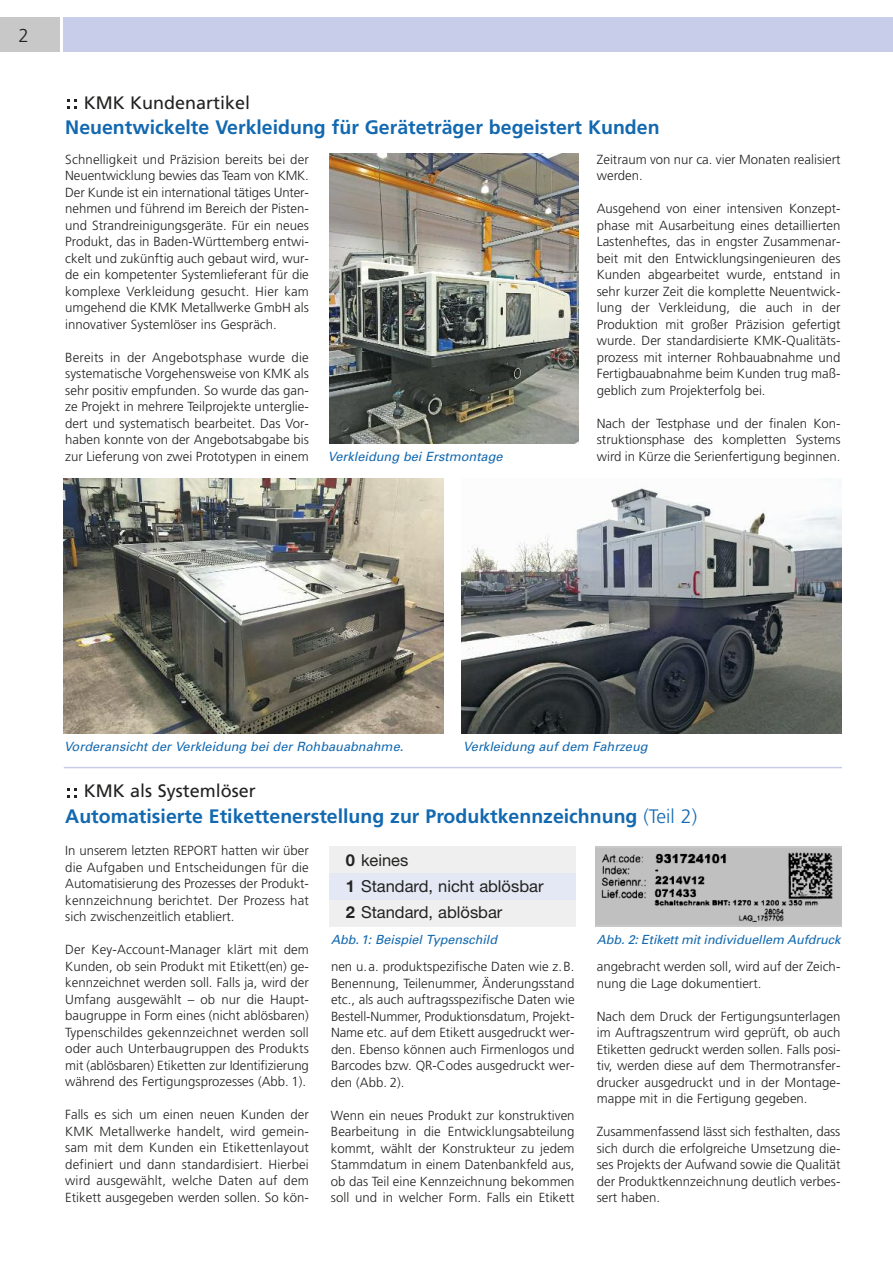
<style>
.page{position:relative;width:893px;height:1263px;background:#fff}
.page>*{position:absolute;margin:0;border:0;box-sizing:border-box;transform-origin:0 0}
.t1{font:700 19.5px "Frutiger";color:#1369b0}
.t2{font:300 18.75px "Frutiger";color:#222221}
.t3{font:18px "Frutiger";color:#222221}
.t4{font:16.5px/26.2px "Helvetica Neue";color:#222221}
.t5{font:300 13.2px/16.5px "Frutiger";color:#222221;text-align:justify}
.t6{font:italic 12.75px "Univers";color:#1369b0}
.t7{font:italic 12.6px "Univers";letter-spacing:-.005em;color:#1369b0}
.s1{font-weight:300}
.s2{font-weight:700}
</style>
<div class="page">
<div style="left:0;top:17px;width:60px;height:34px;background:#c8c8c8"></div>
<div style="left:64px;top:17px;width:829px;height:34px;background:#c8cee9"></div>
<hr style="left:64px;top:767px;width:778px;height:1px;background:#c8cee9">
<svg style="left:68px;top:100px;width:9px;height:8px"></svg>
<svg style="left:68px;top:788px;width:9px;height:9px"></svg>
<img style="left:330px;top:154px;width:248px;height:290px">
<div style="left:329px;top:846px;width:247px;height:27px;background:#efefef"></div>
<div style="left:329px;top:873px;width:247px;height:27px;background:#e4e7f4"></div>
<div style="left:329px;top:900px;width:247px;height:27px;background:#efefef"></div>
<div style="left:595px;top:846px;width:247px;height:81px;background:#c0c0c0"></div>
<img style="left:601px;top:852px;width:232px;height:71px">
<img style="left:64px;top:478px;width:380px;height:255px">
<img style="left:462px;top:478px;width:380px;height:255px">
<h2 class="t2" style="left:19px;top:27px;width:12px">2</h2>
<h3 class="t3" style="left:84px;top:95px;width:168px">KMK Kundenartikel</h3>
<h1 class="t1" style="left:65px;top:119px;width:596px">Neuentwickelte Verkleidung für Geräteträger begeistert Kunden</h1>
<p class="t5" style="left:65px;top:152px;width:245px">Schnelligkeit und Präzision bereits bei der Neuentwicklung bewies das Team von KMK.<br>Der Kunde ist ein international tätiges Unter&shy;nehmen und führend im Bereich der Pisten&shy;und Strandreinigungsgeräte. Für ein neues Produkt, das in Baden-Württemberg entwi&shy;ckelt und zukünftig auch gebaut wird, wur&shy;de ein kompetenter Systemlieferant für die komplexe Verkleidung gesucht. Hier kam umgehend die KMK Metallwerke GmbH als innovativer Systemlöser ins Gespräch.</p>
<p class="t5" style="left:65px;top:350px;width:245px">Bereits in der Angebotsphase wurde die systematische Vorgehensweise von KMK als sehr positiv empfunden. So wurde das gan&shy;ze Projekt in mehrere Teilprojekte unterglie&shy;dert und systematisch bearbeitet. Das Vor&shy;haben konnte von der Angebotsabgabe bis zur Lieferung von zwei Prototypen in einem</p>
<p class="t6" style="left:328px;top:451px;width:176px">Verkleidung bei Erstmontage</p>
<p class="t5" style="left:597px;top:152px;width:245px">Zeitraum von nur ca. vier Monaten realisiert werden.</p>
<p class="t5" style="left:597px;top:201px;width:245px">Ausgehend von einer intensiven Konzept&shy;phase mit Ausarbeitung eines detaillierten Lastenheftes, das in engster Zusammenar&shy;beit mit den Entwicklungsingenieuren des Kunden abgearbeitet wurde, entstand in sehr kurzer Zeit die komplette Neuentwick&shy;lung der Verkleidung, die auch in der Produktion mit großer Präzision gefertigt wurde. Der standardisierte KMK-Qualitäts&shy;prozess mit interner Rohbauabnahme und Fertigbauabnahme beim Kunden trug maß&shy;geblich zum Projekterfolg bei.</p>
<p class="t5" style="left:597px;top:416px;width:245px">Nach der Testphase und der finalen Kon&shy;struktionsphase des kompletten Systems wird in Kürze die Serienfertigung beginnen.</p>
<p class="t6" style="left:64px;top:741px;width:341px">Vorderansicht der Verkleidung bei der Rohbauabnahme.</p>
<p class="t6" style="left:463px;top:741px;width:186px">Verkleidung auf dem Fahrzeug</p>
<h3 class="t3" style="left:84px;top:784px;width:174px">KMK als Systemlöser</h3>
<h1 class="t1" style="left:65px;top:808px;width:633px">Automatisierte Etikettenerstellung zur Produktkennzeichnung <span class="s1">(Teil 2)</span></h1>
<p class="t5" style="left:65px;top:843px;width:245px">In unserem letzten REPORT hatten wir über die Aufgaben und Entscheidungen für die Automatisierung des Prozesses der Produkt&shy;kennzeichnung berichtet. Der Prozess hat sich zwischenzeitlich etabliert.</p>
<p class="t5" style="left:65px;top:942px;width:245px">Der Key-Account-Manager klärt mit dem Kunden, ob sein Produkt mit Etikett(en) ge&shy;kennzeichnet werden soll. Falls ja, wird der Umfang ausgewählt – ob nur die Haupt&shy;baugruppe in Form eines (nicht ablösbaren)<br>Typenschildes gekennzeichnet werden soll oder auch Unterbaugruppen des Produkts mit (ablösbaren) Etiketten zur Identifizierung während des Fertigungsprozesses (Abb. 1).</p>
<p class="t5" style="left:65px;top:1107px;width:245px">Falls es sich um einen neuen Kunden der KMK Metallwerke handelt, wird gemein&shy;sam mit dem Kunden ein Etikettenlayout definiert und dann standardisiert. Hierbei wird ausgewählt, welche Daten auf dem Etikett ausgegeben werden sollen. So kön-</p>
<p class="t4" style="left:346px;top:848px;width:199px"><span class="s2">0</span> keines<br><span class="s2">1</span> Standard, nicht ablösbar<br><span class="s2">2</span> Standard, ablösbar</p>
<p class="t7" style="left:597px;top:935px;width:245px">Abb. 2: Etikett mit individuellem Aufdruck</p>
<p class="t7" style="left:331px;top:935px;width:168px">Abb.1: Beispiel Typenschild</p>
<p class="t5" style="left:597px;top:959px;width:245px">angebracht werden soll, wird auf der Zeich&shy;nung die Lage dokumentiert.</p>
<p class="t5" style="left:597px;top:1009px;width:245px">Nach dem Druck der Fertigungsunterlagen im Auftragszentrum wird geprüft, ob auch Etiketten gedruckt werden sollen. Falls posi&shy;tiv, werden diese auf dem Thermotransfer&shy;drucker ausgedruckt und in der Montage&shy;mappe mit in die Fertigung gegeben.</p>
<p class="t5" style="left:597px;top:1124px;width:245px">Zusammenfassend lässt sich festhalten, dass sich durch die erfolgreiche Umsetzung die&shy;ses Projekts der Aufwand sowie die Qualität der Produktkennzeichnung deutlich verbes&shy;sert haben.</p>
<p class="t5" style="left:331px;top:959px;width:245px">nen u.a. produktspezifische Daten wie z.B.<br>Benennung, Teilenummer, Änderungsstand etc., als auch auftragsspezifische Daten wie Bestell-Nummer, Produktionsdatum, Projekt-Name etc. auf dem Etikett ausgedruckt wer&shy;den. Ebenso können auch Firmenlogos und Barcodes bzw. QR-Codes ausgedruckt wer&shy;den (Abb. 2).</p>
<p class="t5" style="left:331px;top:1108px;width:245px">Wenn ein neues Produkt zur konstruktiven Bearbeitung in die Entwicklungsabteilung kommt, wählt der Konstrukteur zu jedem Stammdatum in einem Datenbankfeld aus, ob das Teil eine Kennzeichnung bekommen soll und in welcher Form. Falls ein Etikett</p>
</div>
